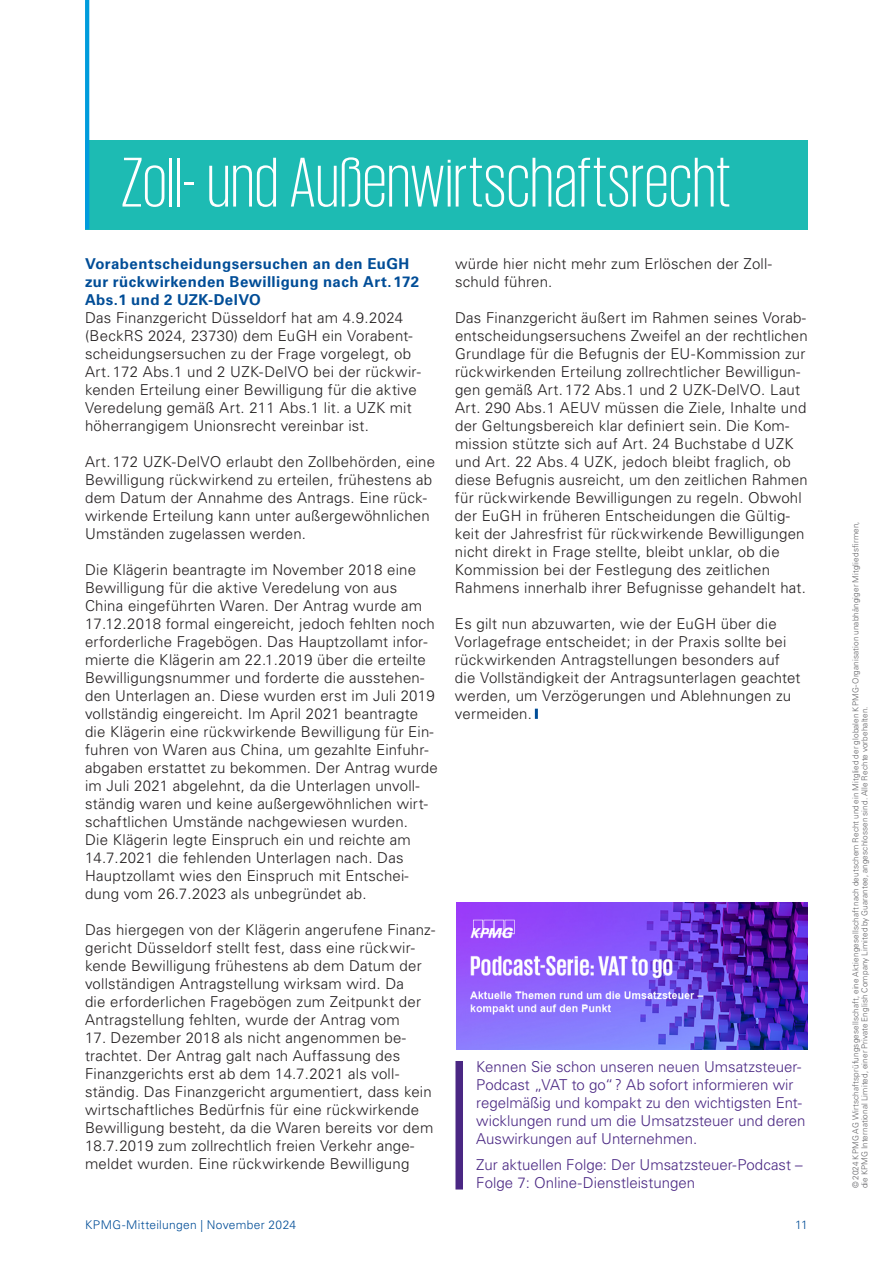
<style>
.page{position:relative;width:893px;height:1263px;background:#fff}
.page>*{position:absolute;margin:0;border:0;box-sizing:border-box;transform-origin:0 0}
.t1{font:300 72px "KPMG";letter-spacing:.01em;color:#fff}
.t2{font:300 15px/18px "Univers LT Std";letter-spacing:.015em;color:#231f20}
.t3{font:300 15px/18px "Univers LT Std";color:#4a2783}
.t4{font:700 15px/18px "Univers LT Std";letter-spacing:.025em;color:#014d97}
.t5{font:300 12px "Univers LT Std";letter-spacing:.025em;color:#014d97}
.t6{font:300 8.25px/9px "Univers LT Std";letter-spacing:.015em;color:#636366}
</style>
<div class="page">
<div style="left:85px;top:141px;width:723px;height:89px;background:#1dbbb3"></div>
<hr style="left:85px;top:0;width:4px;height:229px;background:#009cdc">
<svg style="left:535px;top:709px;width:3px;height:10px"></svg>
<div style="left:455px;top:1061px;width:8px;height:128px;background:#4a2783"></div>
<img style="left:456px;top:903px;width:352px;height:146px">
<h1 class="t1" style="left:121px;top:148px;width:611px">Zoll- und Außenwirtschaftsrecht</h1>
<p class="t4" style="left:85px;top:255px;width:335px">Vorabentscheidungsersuchen an den EuGH zur rückwirkenden Bewilligung nach Art. 172<br>Abs.1 und 2 UZK-DelVO</p>
<p class="t2" style="left:85px;top:309px;width:337px">Das Finanzgericht Düsseldorf hat am 4.9.2024 (BeckRS 2024, 23730) dem EuGH ein Vorabent&shy;scheidungsersuchen zu der Frage vorgelegt, ob Art. 172 Abs.1 und 2 UZK-DelVO bei der rückwir&shy;kenden Erteilung einer Bewilligung für die aktive Veredelung gemäß Art. 211 Abs.1 lit. a UZK mit höherrangigem Unionsrecht vereinbar ist.</p>
<p class="t2" style="left:85px;top:453px;width:352px">Art. 172 UZK-DelVO erlaubt den Zollbehörden, eine Bewilligung rückwirkend zu erteilen, frühestens ab dem Datum der Annahme des Antrags. Eine rück&shy;wirkende Erteilung kann unter außergewöhnlichen Umständen zugelassen werden.</p>
<p class="t2" style="left:85px;top:561px;width:354px">Die Klägerin beantragte im November 2018 eine Bewilligung für die aktive Veredelung von aus China eingeführten Waren. Der Antrag wurde am 17.12.2018 formal eingereicht, jedoch fehlten noch erforderliche Fragebögen. Das Hauptzollamt infor&shy;mierte die Klägerin am 22.1.2019 über die erteilte Bewilligungsnummer und forderte die ausstehen&shy;den Unterlagen an. Diese wurden erst im Juli 2019 vollständig eingereicht. Im April 2021 beantragte die Klägerin eine rückwirkende Bewilligung für Ein&shy;fuhren von Waren aus China, um gezahlte Einfuhr&shy;abgaben erstattet zu bekommen. Der Antrag wurde im Juli 2021 abgelehnt, da die Unterlagen unvoll&shy;ständig waren und keine außergewöhnlichen wirt&shy;schaftlichen Umstände nachgewiesen wurden.<br>Die Klägerin legte Einspruch ein und reichte am 14.7.2021 die fehlenden Unterlagen nach. Das Hauptzollamt wies den Einspruch mit Entschei&shy;dung vom 26.7.2023 als unbegründet ab.</p>
<p class="t2" style="left:85px;top:921px;width:352px">Das hiergegen von der Klägerin angerufene Finanz&shy;gericht Düsseldorf stellt fest, dass eine rückwir&shy;kende Bewilligung frühestens ab dem Datum der vollständigen Antragstellung wirksam wird. Da<br>die erforderlichen Fragebögen zum Zeitpunkt der Antragstellung fehlten, wurde der Antrag vom</p>
<p class="t2" style="left:85px;top:1029px;width:350px">17. Dezember 2018 als nicht angenommen be&shy;trachtet. Der Antrag galt nach Auffassung des Finanzgerichts erst ab dem 14.7.2021 als voll&shy;ständig. Das Finanzgericht argumentiert, dass kein wirtschaftliches Bedürfnis für eine rückwirkende Bewilligung besteht, da die Waren bereits vor dem 18.7.2019 zum zollrechtlich freien Verkehr ange&shy;meldet wurden. Eine rückwirkende Bewilligung</p>
<p class="t2" style="left:455px;top:255px;width:318px">würde hier nicht mehr zum Erlöschen der Zoll&shy;schuld führen.</p>
<p class="t2" style="left:455px;top:309px;width:354px">Das Finanzgericht äußert im Rahmen seines Vorab&shy;entscheidungsersuchens Zweifel an der rechtlichen Grundlage für die Befugnis der EU-Kommission zur rückwirkenden Erteilung zollrechtlicher Bewilligun&shy;gen gemäß Art. 172 Abs.1 und 2 UZK-DelVO. Laut Art. 290 Abs.1 AEUV müssen die Ziele, Inhalte und der Geltungsbereich klar definiert sein. Die Kom&shy;mission stützte sich auf Art. 24 Buchstabe d UZK und Art. 22 Abs. 4 UZK, jedoch bleibt fraglich, ob diese Befugnis ausreicht, um den zeitlichen Rahmen für rückwirkende Bewilligungen zu regeln. Obwohl der EuGH in früheren Entscheidungen die Gültig&shy;keit der Jahresfrist für rückwirkende Bewilligungen nicht direkt in Frage stellte, bleibt unklar, ob die Kommission bei der Festlegung des zeitlichen Rahmens innerhalb ihrer Befugnisse gehandelt hat.</p>
<p class="t2" style="left:455px;top:615px;width:347px">Es gilt nun abzuwarten, wie der EuGH über die Vorlagefrage entscheidet; in der Praxis sollte bei rückwirkenden Antragstellungen besonders auf die Vollständigkeit der Antragsunterlagen geachtet werden, um Verzögerungen und Ablehnungen zu vermeiden.</p>
<p class="t3" style="left:476px;top:1057px;width:331px">Kennen Sie schon unseren neuen Umsatzsteuer-Podcast „VAT to go“? Ab sofort informieren wir regelmäßig und kompakt zu den wichtigsten Ent&shy;wicklungen rund um die Umsatzsteuer und deren Auswirkungen auf Unternehmen.</p>
<p class="t3" style="left:476px;top:1156px;width:328px">Zur aktuellen Folge: Der Umsatzsteuer-Podcast –<br>Folge 7: Online-Dienstleistungen</p>
<p class="t5" style="left:85px;top:1218px;width:213px">KPMG-Mitteilungen | November 2024</p>
<p class="t5" style="left:795px;top:1218px;width:14px">11</p>
<p class="t6" style="left:851px;top:1188px;width:668px;rotate:-90deg">© 2024 KPMG AG Wirtschaftsprüfungsgesellschaft, eine Aktiengesellschaft nach deutschem Recht und ein Mitglied der globalen KPMG-Organisation unabhängiger Mitgliedsfirmen, die KPMG International Limited, einer Private English Company Limited by Guarantee, angeschlossen sind. Alle Rechte vorbehalten.</p>
</div>
